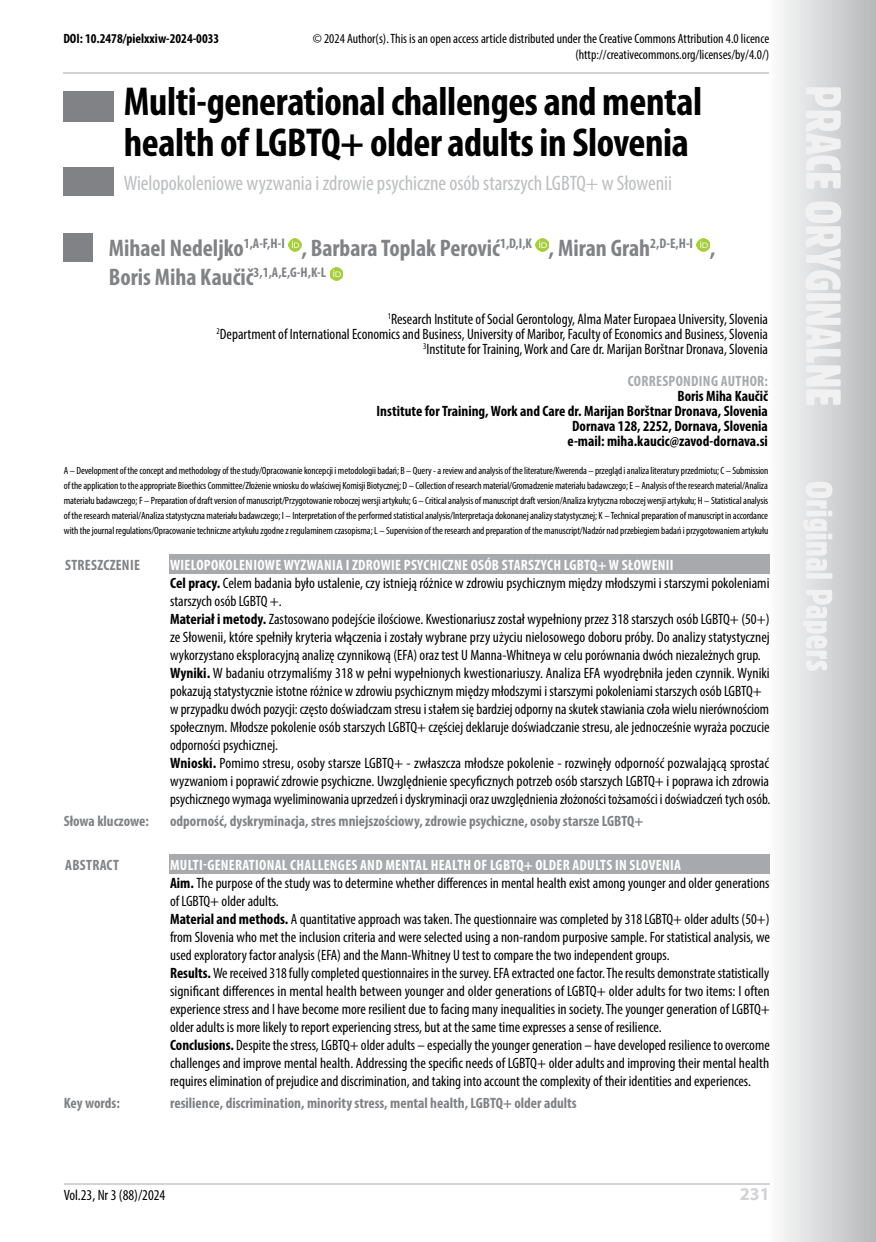
<style>
.page{position:relative;width:876px;height:1242px;background:#fff}
.page>*{position:absolute;margin:0;border:0;box-sizing:border-box;transform-origin:0 0}
.t1{font:700 condensed 40.5px/40.5px "Myriad Pro";letter-spacing:-.01em;color:#000}
.t2{font:700 condensed 24px/28.8px "Myriad Pro";color:#808285}
.t3{font:condensed 21px "Myriad Pro";color:#bcbec0}
.t4{font:700 18px "Myriad Pro";color:#d1d3d4}
.t5{font:condensed 15px/18px "Myriad Pro";color:#000}
.t6{font:700 condensed 15px "Myriad Pro";color:#808285}
.t7{font:700 condensed 15px/15px "Myriad Pro";color:#000;text-align:right}
.t8{font:700 condensed 15px "Myriad Pro";letter-spacing:.02em;color:#a7a9ac}
.t9{font:700 condensed 15px "Myriad Pro";letter-spacing:.02em;color:#808285}
.t10{font:condensed 13.5px/16.2px "Myriad Pro";color:#000;text-align:right}
.t11{font:700 condensed 13.5px "Myriad Pro";color:#000}
.t12{font:condensed 10.5px/15px "Myriad Pro";letter-spacing:-.01em;color:#000;text-align:justify}
.s1{font-weight:700;color:#fff}
.s2{font-weight:700}
</style>
<div class="page">
<div style="left:769px;top:0;width:107px;height:1242px;background:linear-gradient(to right,#fcfcfc,#b6b8ba)"></div>
<hr style="left:768px;top:0;width:2px;height:1242px;background:#fefeff">
<svg style="left:803px;top:87px;width:38px;height:584px"></svg>
<hr style="left:64px;top:1183px;width:706px;height:2px;background:#d1d3d4">
<hr style="left:64px;top:72px;width:705px;height:2px;background:#d1d3d4">
<div style="left:64px;top:91px;width:50px;height:30px;background:#808285"></div>
<div style="left:64px;top:167px;width:50px;height:29px;background:#808285"></div>
<div style="left:64px;top:233px;width:29px;height:29px;background:#808285"></div>
<div style="left:169px;top:555px;width:601px;height:18px;background:#a7a9ac"></div>
<div style="left:169px;top:855px;width:601px;height:18px;background:#a7a9ac"></div>
<div style="left:169px;top:854px;width:601px;height:18px;background:#a7a9ac"></div>
<svg style="left:289px;top:239px;width:12px;height:12px"></svg>
<svg style="left:536px;top:239px;width:13px;height:12px"></svg>
<svg style="left:697px;top:239px;width:13px;height:12px"></svg>
<svg style="left:330px;top:267px;width:13px;height:13px"></svg>
<p class="t11" style="left:63px;top:30px;width:157px">DOI: 10.2478/pielxxiw-2024-0033</p>
<p class="t10" style="left:313px;top:30px;width:458px">© 2024 Author(s). This is an open access article distributed under the Creative Commons Attribution 4.0 licence (http://creativecommons.org/licenses/by/4.0/)</p>
<h1 class="t1" style="left:124px;top:81px;width:580px">Multi-generational challenges and mental health of LGBTQ+ older adults in Slovenia</h1>
<h3 class="t3" style="left:124px;top:170px;width:550px">Wielopokoleniowe wyzwania i zdrowie psychiczne osób starszych LGBTQ+ w Słowenii</h3>
<h2 class="t2" style="left:109px;top:233px;width:608px">Mihael Nedeljko<sup>1,A-F,H-I</sup> , Barbara Toplak Perović<sup>1,D,I,K</sup> , Miran Grah<sup>2,D-E,H-I</sup> ,<br>Boris Miha Kaučič<sup>3,1,A,E,G-H,K-L</sup></h2>
<p class="t5" style="left:216px;top:311px;width:553px;line-height:15px;text-align:right"><sup>1</sup>Research Institute of Social Gerontology, Alma Mater Europaea University, Slovenia<br><sup>2</sup>Department of International Economics and Business, University of Maribor, Faculty of Economics and Business, Slovenia<br><sup>3</sup>Institute for Training, Work and Care dr. Marijan Borštnar Dronava, Slovenia</p>
<p class="t8" style="left:628px;top:371px;width:142px">CORRESPONDING AUTHOR:</p>
<p class="t7" style="left:377px;top:388px;width:393px">Boris Miha Kaučič<br>Institute for Training, Work and Care dr. Marijan Borštnar Dronava, Slovenia Dornava 128, 2252, Dornava, Slovenia<br>e-mail: miha.kaucic@zavod-dornava.si</p>
<p class="t12" style="left:64px;top:462px;width:706px">A – Development of the concept and methodology of the study/Opracowanie koncepcji i metodologii badań; B – Query - a review and analysis of the literature/Kwerenda – przegląd i analiza literatury przedmiotu; C – Submission of the application to the appropriate Bioethics Committee/Złożenie wniosku do właściwej Komisji Biotycznej; D – Collection of research material/Gromadzenie materiału badawczego; E – Analysis of the research material/Analiza materiału badawczego; F – Preparation of draft version of manuscript/Przygotowanie roboczej wersji artykułu; G – Critical analysis of manuscript draft version/Analiza krytyczna roboczej wersji artykułu; H – Statistical analysis of the research material/Analiza statystyczna materiału badawczego; I – Interpretation of the performed statistical analysis/Interpretacja dokonanej analizy statystycznej; K – Technical preparation of manuscript in accordance with the journal regulations/Opracowanie techniczne artykułu zgodne z regulaminem czasopisma; L – Supervision of the research and preparation of the manuscript/Nadzór nad przebiegiem badań i przygotowaniem artykułu</p>
<p class="t9" style="left:65px;top:555px;width:76px">STRESZCZENIE</p>
<p class="t5" style="left:170px;top:555px;width:602px"><span class="s1">WIELOPOKOLENIOWE WYZWANIA I ZDROWIE PSYCHICZNE OSÓB STARSZYCH LGBTQ+ W SŁOWENII<br></span><span class="s2">Cel pracy.</span> Celem badania było ustalenie, czy istnieją różnice w zdrowiu psychicznym między młodszymi i starszymi pokoleniami starszych osób LGBTQ +.<br><span class="s2">Materiał i metody.</span> Zastosowano podejście ilościowe. Kwestionariusz został wypełniony przez 318 starszych osób LGBTQ+ (50+) ze Słowenii, które spełniły kryteria włączenia i zostały wybrane przy użyciu nielosowego doboru próby. Do analizy statystycznej wykorzystano eksploracyjną analizę czynnikową (EFA) oraz test U Manna-Whitneya w celu porównania dwóch niezależnych grup.<br><span class="s2">Wyniki.</span> W badaniu otrzymaliśmy 318 w pełni wypełnionych kwestionariuszy. Analiza EFA wyodrębniła jeden czynnik. Wyniki pokazują statystycznie istotne różnice w zdrowiu psychicznym między młodszymi i starszymi pokoleniami starszych osób LGBTQ+ w przypadku dwóch pozycji: często doświadczam stresu i stałem się bardziej odporny na skutek stawiania czoła wielu nierównościom społecznym. Młodsze pokolenie osób starszych LGBTQ+ częściej deklaruje doświadczanie stresu, ale jednocześnie wyraża poczucie odporności psychicznej.<br><span class="s2">Wnioski.</span> Pomimo stresu, osoby starsze LGBTQ+ - zwłaszcza młodsze pokolenie - rozwinęły odporność pozwalającą sprostać wyzwaniom i poprawić zdrowie psychiczne. Uwzględnienie specyficznych potrzeb osób starszych LGBTQ+ i poprawa ich zdrowia psychicznego wymaga wyeliminowania uprzedzeń i dyskryminacji oraz uwzględnienia złożoności tożsamości i doświadczeń tych osób.</p>
<p class="t6" style="left:64px;top:811px;width:87px">Słowa kluczowe:</p>
<p class="t6" style="left:170px;top:811px;width:475px">odporność, dyskryminacja, stres mniejszościowy, zdrowie psychiczne, osoby starsze LGBTQ+</p>
<p class="t9" style="left:65px;top:855px;width:55px">ABSTRACT</p>
<p class="t5" style="left:170px;top:855px;width:601px"><span class="s1">MULTI-GENERATIONAL CHALLENGES AND MENTAL HEALTH OF LGBTQ+ OLDER ADULTS IN SLOVENIA<br></span><span class="s2">Aim.</span> The purpose of the study was to determine whether differences in mental health exist among younger and older generations of LGBTQ+ older adults.<br><span class="s2">Material and methods.</span> A quantitative approach was taken. The questionnaire was completed by 318 LGBTQ+ older adults (50+) from Slovenia who met the inclusion criteria and were selected using a non-random purposive sample. For statistical analysis, we used exploratory factor analysis (EFA) and the Mann-Whitney U test to compare the two independent groups.<br><span class="s2">Results.</span> We received 318 fully completed questionnaires in the survey. EFA extracted one factor. The results demonstrate statistically significant differences in mental health between younger and older generations of LGBTQ+ older adults for two items: I often experience stress and I have become more resilient due to facing many inequalities in society. The younger generation of LGBTQ+ older adults is more likely to report experiencing stress, but at the same time expresses a sense of resilience.<br><span class="s2">Conclusions.</span> Despite the stress, LGBTQ+ older adults – especially the younger generation – have developed resilience to overcome challenges and improve mental health. Addressing the specific needs of LGBTQ+ older adults and improving their mental health requires elimination of prejudice and discrimination, and taking into account the complexity of their identities and experiences.</p>
<p class="t6" style="left:64px;top:1093px;width:58px">Key words:</p>
<p class="t6" style="left:170px;top:1093px;width:408px">resilience, discrimination, minority stress, mental health, LGBTQ+ older adults</p>
<p class="t5" style="left:64px;top:1186px;width:103px">Vol.23, Nr 3 (88)/2024</p>
<p class="t4" style="left:740px;top:1182px;width:31px">231</p>
</div>
